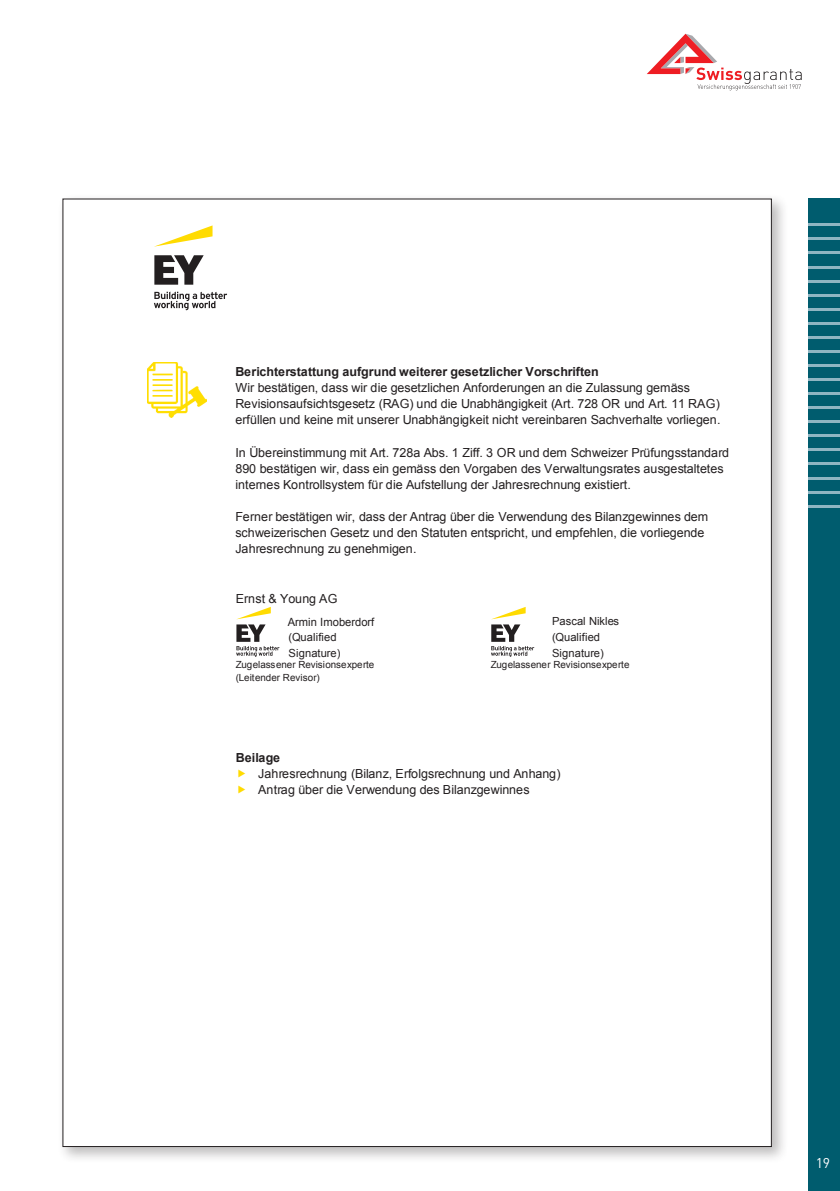
<style>
.page{position:relative;width:840px;height:1191px;background:#fff}
.page>*{position:absolute;margin:0;border:0;box-sizing:border-box;transform-origin:0 0}
.t1{font:14px "DIN Pro";color:#fff}
.t2{font:12.6px/16px "Arial";color:#231f20}
.t3{font:700 12.6px "Arial";letter-spacing:-.005em;color:#231f20}
.t4{font:11.4px "Arial";letter-spacing:.005em;color:#231f20}
.t5{font:11.2px/16px "Arial";letter-spacing:.005em;color:#231f20}
.t6{font:9.8px "Arial";color:#231f20}
</style>
<div class="page">
<div style="left:57px;top:193px;width:731px;height:970px;background:#231f20;opacity:.3"></div>
<div style="left:63px;top:199px;width:708px;height:947px;background:#fff"></div>
<svg style="left:154px;top:255px;width:73px;height:55px"></svg>
<svg style="left:154px;top:225px;width:58px;height:22px"></svg>
<svg style="left:647px;top:34px;width:154px;height:56px"></svg>
<div style="left:808px;top:198px;width:31px;height:993px;background:#005c6e"></div>
<hr style="left:808px;top:224px;width:31px;height:2px;background:#8fb5c2">
<hr style="left:808px;top:238px;width:31px;height:2px;background:#8fb5c2">
<hr style="left:808px;top:252px;width:31px;height:2px;background:#8fb5c2">
<hr style="left:808px;top:266px;width:31px;height:2px;background:#8fb5c2">
<hr style="left:808px;top:280px;width:31px;height:2px;background:#8fb5c2">
<hr style="left:808px;top:294px;width:31px;height:2px;background:#8fb5c2">
<hr style="left:808px;top:308px;width:31px;height:2px;background:#8fb5c2">
<hr style="left:808px;top:322px;width:31px;height:2px;background:#8fb5c2">
<hr style="left:808px;top:336px;width:31px;height:2px;background:#8fb5c2">
<hr style="left:808px;top:350px;width:31px;height:3px;background:#8fb5c2">
<hr style="left:808px;top:364px;width:31px;height:3px;background:#8fb5c2">
<hr style="left:808px;top:378px;width:31px;height:3px;background:#8fb5c2">
<hr style="left:808px;top:392px;width:31px;height:3px;background:#8fb5c2">
<hr style="left:808px;top:406px;width:31px;height:3px;background:#8fb5c2">
<hr style="left:808px;top:420px;width:31px;height:3px;background:#8fb5c2">
<hr style="left:808px;top:434px;width:31px;height:3px;background:#8fb5c2">
<hr style="left:808px;top:448px;width:31px;height:3px;background:#8fb5c2">
<hr style="left:808px;top:463px;width:31px;height:2px;background:#8fb5c2">
<hr style="left:808px;top:477px;width:31px;height:2px;background:#8fb5c2">
<hr style="left:808px;top:491px;width:31px;height:2px;background:#8fb5c2">
<hr style="left:808px;top:505px;width:31px;height:2px;background:#8fb5c2">
<img style="left:147px;top:362px;width:59px;height:55px">
<svg style="left:236px;top:607px;width:43px;height:50px"></svg>
<svg style="left:491px;top:607px;width:43px;height:50px"></svg>
<p class="t3" style="left:235px;top:362px;width:365px">Berichterstattung aufgrund weiterer gesetzlicher Vorschriften</p>
<p class="t2" style="left:235px;top:379px;width:486px">Wir bestätigen, dass wir die gesetzlichen Anforderungen an die Zulassung gemäss<br>Revisionsaufsichtsgesetz (RAG) und die Unabhängigkeit (Art. 728 OR und Art. 11 RAG) erfüllen und keine mit unserer Unabhängigkeit nicht vereinbaren Sachverhalte vorliegen.</p>
<p class="t2" style="left:235px;top:444px;width:495px">In Übereinstimmung mit Art. 728a Abs. 1 Ziff. 3 OR und dem Schweizer Prüfungsstandard<br>890 bestätigen wir, dass ein gemäss den Vorgaben des Verwaltungsrates ausgestaltetes internes Kontrollsystem für die Aufstellung der Jahresrechnung existiert.</p>
<p class="t2" style="left:235px;top:508px;width:474px">Ferner bestätigen wir, dass der Antrag über die Verwendung des Bilanzgewinnes dem schweizerischen Gesetz und den Statuten entspricht, und empfehlen, die vorliegende<br>Jahresrechnung zu genehmigen.</p>
<p class="t2" style="left:236px;top:590px;width:103px">Ernst &amp; Young AG</p>
<p class="t4" style="left:287px;top:613px;width:88px">Armin Imoberdorf</p>
<p class="t5" style="left:288px;top:629px;width:53px">(Qualified<br>Signature)</p>
<p class="t5" style="left:551px;top:613px;width:69px">Pascal Nikles (Qualified<br>Signature)</p>
<p class="t6" style="left:236px;top:658px;width:140px">Zugelassener Revisionsexperte</p>
<p class="t6" style="left:490px;top:658px;width:140px">Zugelassener Revisionsexperte</p>
<p class="t6" style="left:236px;top:670px;width:85px">(Leitender Revisor)</p>
<p class="t3" style="left:236px;top:748px;width:46px">Beilage</p>
<p class="t2" style="left:258px;top:765px;width:304px;line-height:16.6px">Jahresrechnung (Bilanz, Erfolgsrechnung und Anhang)<br>Antrag über die Verwendung des Bilanzgewinnes</p>
<p class="t1" style="left:815px;top:1153px;width:16px">19</p>
</div>
